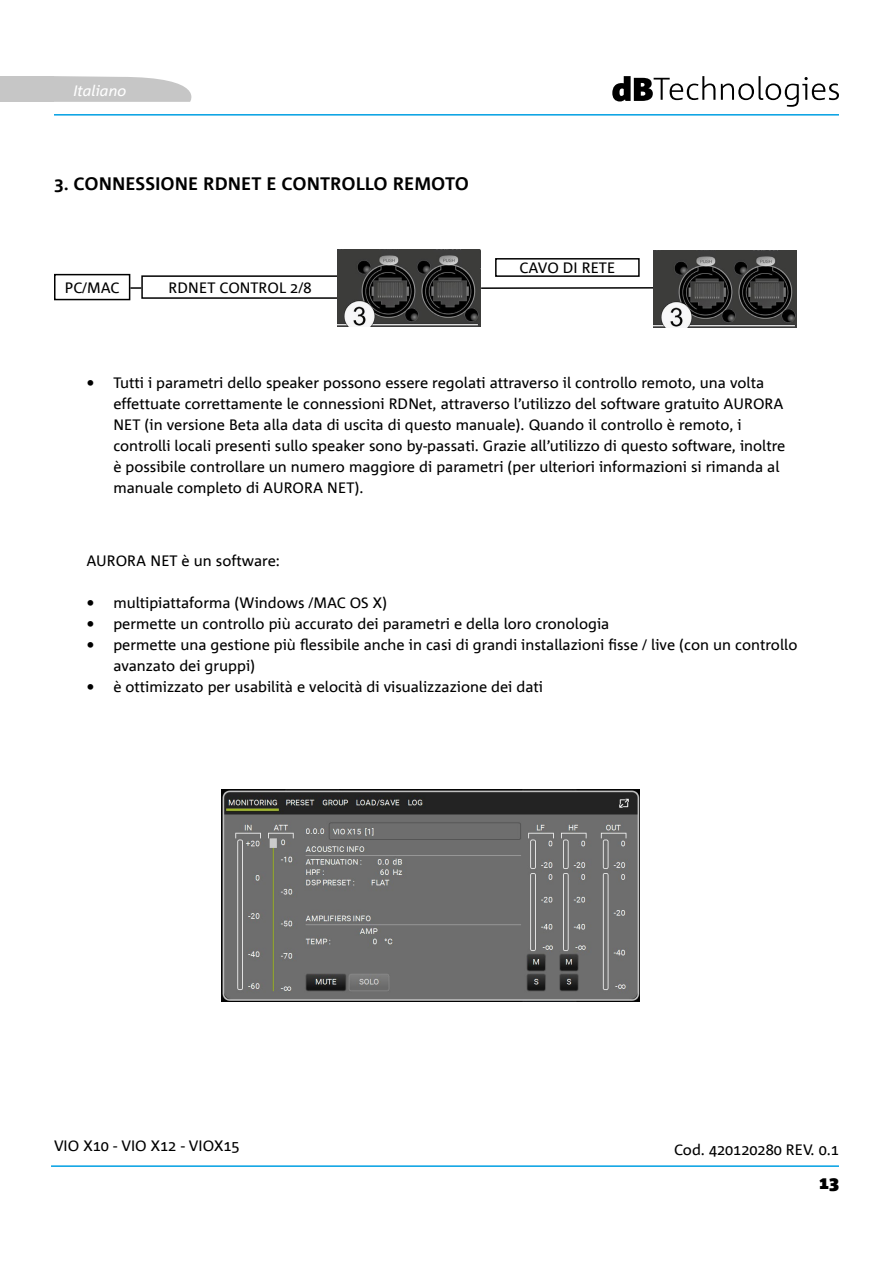
<style>
.page{position:relative;width:893px;height:1263px;background:#fff}
.page>*{position:absolute;margin:0;border:0;box-sizing:border-box;transform-origin:0 0}
.t1{font:700 18px "Corpid Office";color:#000}
.t2{font:900 18px "Corpid";color:#000}
.t3{font:15px/21px "Corpid Office";color:#000}
.t4{font:italic 15px "Corpid Office";color:#fff}
</style>
<div class="page">
<hr style="left:51px;top:1165px;width:788px;height:2px;background:#009fe3">
<hr style="left:54px;top:114px;width:785px;height:2px;background:#009fe3">
<svg style="left:54px;top:76px;width:138px;height:26px;background:#ccc"></svg>
<div style="left:0;top:76px;width:54px;height:26px;background:#c6c6c6"></div>
<svg style="left:612px;top:76px;width:103px;height:25px"></svg>
<svg style="left:721px;top:76px;width:118px;height:31px"></svg>
<div style="left:141px;top:275px;width:198px;height:24px;border:2px solid #000"></div>
<div style="left:54px;top:274px;width:76px;height:26px;border:2px solid #000"></div>
<svg style="left:130px;top:287px;width:11px;height:2px"></svg>
<div style="left:495px;top:258px;width:145px;height:19px;border:2px solid #000"></div>
<svg style="left:480px;top:268px;width:18px;height:42px"></svg>
<hr style="left:481px;top:287px;width:173px;height:2px;background:#000">
<img style="left:337px;top:249px;width:143px;height:77px">
<img style="left:654px;top:250px;width:142px;height:77px">
<img style="left:222px;top:789px;width:418px;height:213px">
<p class="t4" style="left:73px;top:83px;width:55px">Italiano</p>
<p class="t1" style="left:54px;top:174px;width:417px">3. CONNESSIONE RDNET E CONTROLLO REMOTO</p>
<p class="t3" style="left:65px;top:277px;width:56px">PC/MAC</p>
<p class="t3" style="left:169px;top:277px;width:144px">RDNET CONTROL 2/8</p>
<p class="t3" style="left:520px;top:258px;width:97px">CAVO DI RETE</p>
<p class="t3" style="left:113px;top:372px;width:674px;text-indent:-27px">• Tutti i parametri dello speaker possono essere regolati attraverso il controllo remoto, una volta effettuate correttamente le connessioni RDNet, attraverso l’utilizzo del software gratuito AURORA NET (in versione Beta alla data di uscita di questo manuale). Quando il controllo è remoto, i controlli locali presenti sullo speaker sono by-passati. Grazie all’utilizzo di questo software, inoltre è possibile controllare un numero maggiore di parametri (per ulteriori informazioni si rimanda al manuale completo di AURORA NET).</p>
<p class="t3" style="left:86px;top:551px;width:195px">AURORA NET è un software:</p>
<p class="t3" style="left:86px;top:593px;width:302px">• multipiattaforma (Windows /MAC OS X)</p>
<p class="t3" style="left:86px;top:614px;width:524px">• permette un controllo più accurato dei parametri e della loro cronologia</p>
<p class="t3" style="left:113px;top:635px;width:686px;text-indent:-27px">• permette una gestione più flessibile anche in casi di grandi installazioni fisse / live (con un controllo avanzato dei gruppi)</p>
<p class="t3" style="left:86px;top:677px;width:458px">• è ottimizzato per usabilità e velocità di visualizzazione dei dati</p>
<p class="t3" style="left:54px;top:1136px;width:187px">VIO X10 - VIO X12 - VIOX15</p>
<p class="t3" style="left:674px;top:1139px;width:166px">Cod. 420120280 REV. 0.1</p>
<p class="t2" style="left:819px;top:1172px;width:21px">13</p>
</div>
